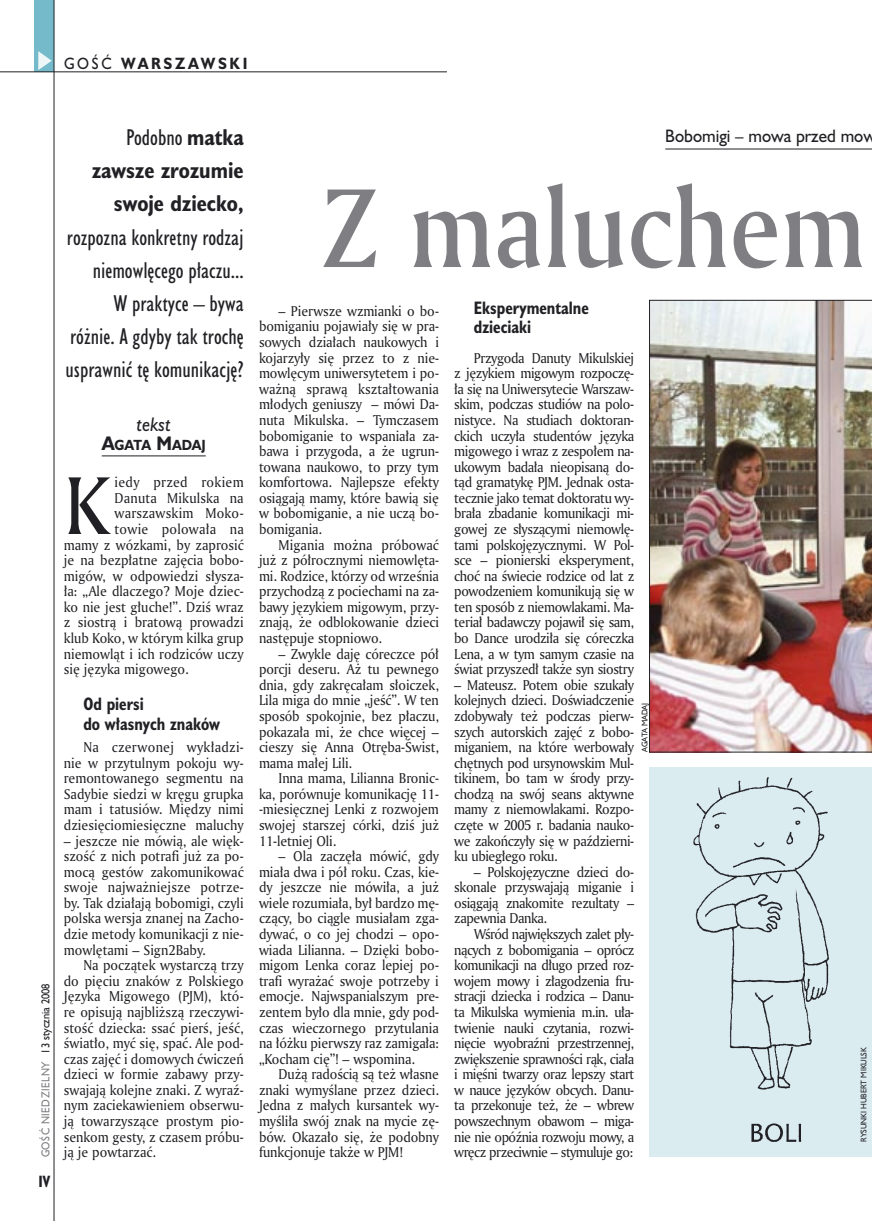
<style>
.page{position:relative;width:872px;height:1221px;background:#fff}
.page>*{position:absolute;margin:0;border:0;box-sizing:border-box;transform-origin:0 0}
._05_tytyl_AmMd_72_pt{font:108px "Amerigo Md PL";color:#7f7f83;scale:.9 1}
._02_body_z_incjalem_4{font:79.05px "Amerigo PL";color:#212125;scale:.94 1}
._06-1_lead_prawy_HuCn_14_pt{font:21px/33px "Humanst 521 Cn PL";color:#212125;text-align:right}
._12_autor_HuBd{font:italic 18px "Humanst 521 PL";color:#212125;scale:.9 1}
._04_srodtytul_HuCB_11_pt{font:700 16.5px/19.8px "Humanst 521 Cn PL";color:#212125;scale:.94 1}
._04-3_nadtytul_lokal{font:16.5px "Humanst 521 PL";color:#212125;scale:.94 1}
.t1{font:700 15px "Humanst 521 PL";letter-spacing:.2em;color:#212125;scale:.9 1}
.t2{font:700 15px "Humanst 521 Cn PL";color:#212125;scale:.94 1}
._01_body_tekst{font:13.8px/15.6px "Amerigo PL";letter-spacing:-.01em;color:#212125;text-align:justify;scale:.94 1}
._02_body_z_incjalem_4-2{font:13.8px "Amerigo PL";color:#212125;scale:.94 1}
._02_body_z_incjalem_4-3{font:13.8px "Amerigo PL";letter-spacing:.02em;color:#212125;scale:.94 1}
._12_autor_HuBd-2{font:700 13.5px "Humanst 521 PL";letter-spacing:-.01em;color:#212125;scale:.9 1}
.t3{font:10.5px "Humanst 521 PL";letter-spacing:.05em;color:#7f7f83;scale:.9 1}
._09a_autor_zdjecia_Hu_5_pt{font:7.5px "Humanst 521 PL";color:#212125;scale:.94 1}
.s1{font-weight:400}
.s2{color:#212125}
.s3{font-weight:700}
.s4{font-size:18px}
</style>
<div class="page">
<div style="left:35px;top:0;width:19px;height:72px;background:#75baca"></div>
<svg style="left:38px;top:51px;width:14px;height:19px"></svg>
<hr style="left:54px;top:0;width:1px;height:1220px;background:#212125">
<hr style="left:0;top:72px;width:447px;height:1px;background:#212125">
<div style="left:649px;top:767px;width:223px;height:389px;background:#dbecf1"></div>
<hr style="left:665px;top:149px;width:207px;height:1px;background:#212125">
<hr style="left:102px;top:455px;width:104px;height:1px;background:#212125">
<img style="left:649px;top:300px;width:223px;height:452px">
<img style="left:693px;top:777px;width:136px;height:365px">
<p class="t1" style="left:64px;top:53px;width:205px"><span class="s1">GOŚĆ</span> WARSZAWSKI</p>
<p class="t3" style="left:38px;top:1157px;width:195px;rotate:-90deg">GOŚĆ NIEDZIELNY <span class="s2">13 stycznia 2008</span></p>
<p class="t2" style="left:38px;top:1170px;width:14px">IV</p>
<p class="_06-1_lead_prawy_HuCn_14_pt" style="left:66px;top:121px;width:180px">Podobno <span class="s3">matka zawsze zrozumie swoje dziecko, </span>rozpozna konkretny rodzaj niemowlęcego płaczu...<br>W praktyce – bywa różnie. A gdyby tak trochę usprawnić tę komunikację?</p>
<p class="_12_autor_HuBd" style="left:137px;top:411px;width:40px">tekst</p>
<p class="_12_autor_HuBd-2" style="left:102px;top:436px;width:117px"><span class="s4">A</span>GATA <span class="s4">M</span>ADAJ</p>
<p class="_02_body_z_incjalem_4" style="left:64px;top:453px;width:49px">K</p>
<p class="_02_body_z_incjalem_4-3" style="left:115px;top:473px;width:139px">iedy przed rokiem</p>
<p class="_02_body_z_incjalem_4-2" style="left:115px;top:488px;width:139px">Danuta Mikulska na</p>
<p class="_02_body_z_incjalem_4-2" style="left:115px;top:504px;width:139px">warszawskim Moko-</p>
<p class="_02_body_z_incjalem_4-3" style="left:115px;top:520px;width:139px">towie polowała na</p>
<p class="_02_body_z_incjalem_4-2" style="left:64px;top:535px;width:193px">mamy z wózkami, by zaprosić</p>
<p class="_02_body_z_incjalem_4-2" style="left:64px;top:551px;width:193px">je na bezpłatne zajęcia bobo-</p>
<p class="_02_body_z_incjalem_4-2" style="left:64px;top:566px;width:193px">migów, w odpowiedzi słysza-</p>
<p class="_02_body_z_incjalem_4-2" style="left:64px;top:582px;width:193px">ła: „Ale dlaczego? Moje dziec-</p>
<p class="_02_body_z_incjalem_4-2" style="left:64px;top:597px;width:193px">ko nie jest głuche!”. Dziś wraz</p>
<p class="_02_body_z_incjalem_4-2" style="left:64px;top:613px;width:193px">z siostrą i bratową prowadzi</p>
<p class="_02_body_z_incjalem_4-2" style="left:64px;top:629px;width:193px">klub Koko, w którym kilka grup</p>
<p class="_02_body_z_incjalem_4-2" style="left:64px;top:644px;width:193px">niemowląt i ich rodziców uczy</p>
<p class="_02_body_z_incjalem_4-2" style="left:64px;top:660px;width:134px">się języka migowego.</p>
<p class="_04_srodtytul_HuCB_11_pt" style="left:83px;top:693px;width:147px">Od piersi<br>do własnych znaków</p>
<p class="_01_body_tekst" style="left:64px;top:739px;width:193px;text-indent:20px">Na czerwonej wykładzi&shy;nie w przytulnym pokoju wy&shy;remontowanego segmentu na Sadybie siedzi w kręgu grupka mam i tatusiów. Między nimi dziesięciomiesięczne maluchy</p>
<p class="_01_body_tekst" style="left:64px;top:832px;width:193px">– jeszcze nie mówią, ale więk&shy;szość z nich potrafi już za po&shy;mocą gestów zakomunikować swoje najważniejsze potrze&shy;by. Tak działają bobomigi, czyli polska wersja znanej na Zacho&shy;dzie metody komunikacji z nie&shy;mowlętami – Sign2Baby.</p>
<p class="_01_body_tekst" style="left:64px;top:957px;width:193px;text-indent:20px">Na początek wystarczą trzy do pięciu znaków z Polskiego Języka Migowego (PJM), któ&shy;re opisują najbliższą rzeczywi&shy;stość dziecka: ssać pierś, jeść, światło, myć się, spać. Ale pod&shy;czas zajęć i domowych ćwiczeń dzieci w formie zabawy przy&shy;swajają kolejne znaki. Z wyraź&shy;nym zaciekawieniem obserwu&shy;ją towarzyszące prostym pio&shy;senkom gesty, z czasem próbu&shy;ją je powtarzać.</p>
<p class="_04-3_nadtytul_lokal" style="left:665px;top:124px;width:226px">Bobomigi – mowa przed mow</p>
<p class="_05_tytyl_AmMd_72_pt" style="left:321px;top:156px;width:606px">Z maluchem</p>
<p class="_01_body_tekst" style="left:259px;top:303px;width:193px;text-indent:20px">– Pierwsze wzmianki o bo&shy;bomiganiu pojawiały się w pra&shy;sowych działach naukowych i kojarzyły się przez to z nie&shy;mowlęcym uniwersytetem i po&shy;ważną sprawą kształtowania młodych geniuszy – mówi Da&shy;nuta Mikulska. – Tymczasem bobomiganie to wspaniała za&shy;bawa i przygoda, a że ugrun&shy;towana naukowo, to przy tym komfortowa. Najlepsze efekty osiągają mamy, które bawią się w bobomiganie, a nie uczą bo&shy;bomigania.</p>
<p class="_01_body_tekst" style="left:259px;top:536px;width:193px;text-indent:20px">Migania można próbować już z półrocznymi niemowlęta&shy;mi. Rodzice, którzy od września przychodzą z pociechami na za&shy;bawy językiem migowym, przy&shy;znają, że odblokowanie dzieci następuje stopniowo.</p>
<p class="_01_body_tekst" style="left:259px;top:645px;width:193px;text-indent:20px">– Zwykle daję córeczce pół porcji deseru. Aż tu pewnego dnia, gdy zakręcałam słoiczek, Lila miga do mnie „jeść”. W ten sposób spokojnie, bez płaczu, pokazała mi, że chce więcej – cieszy się Anna Otręba-Świst, mama małej Lili.</p>
<p class="_01_body_tekst" style="left:259px;top:770px;width:193px;text-indent:20px">Inna mama, Lilianna Bronic&shy;ka, porównuje komunikację 11- -miesięcznej Lenki z rozwojem swojej starszej córki, dziś już 11-letniej Oli.</p>
<p class="_01_body_tekst" style="left:259px;top:848px;width:193px;text-indent:20px">– Ola zaczęła mówić, gdy miała dwa i pół roku. Czas, kie&shy;dy jeszcze nie mówiła, a już wiele rozumiała, był bardzo mę&shy;czący, bo ciągle musiałam zga&shy;dywać, o co jej chodzi – opo&shy;wiada Lilianna. – Dzięki bobo&shy;migom Lenka coraz lepiej po&shy;trafi wyrażać swoje potrzeby i emocje. Najwspanialszym pre&shy;zentem było dla mnie, gdy pod&shy;czas wieczornego przytulania na łóżku pierwszy raz zamigała: „Kocham cię”! – wspomina.</p>
<p class="_01_body_tekst" style="left:259px;top:1066px;width:193px;text-indent:20px">Dużą radością są też własne znaki wymyślane przez dzieci.<br>Jedna z małych kursantek wy&shy;myśliła swój znak na mycie zę&shy;bów. Okazało się, że podobny funkcjonuje także w PJM!</p>
<p class="_04_srodtytul_HuCB_11_pt" style="left:474px;top:297px;width:124px">Eksperymentalne dzieciaki</p>
<p class="_01_body_tekst" style="left:454px;top:349px;width:193px;text-indent:20px">Przygoda Danuty Mikulskiej z językiem migowym rozpoczę&shy;ła się na Uniwersytecie Warszaw&shy;skim, podczas studiów na polo&shy;nistyce. Na studiach doktoran&shy;ckich uczyła studentów języka migowego i wraz z zespołem na&shy;ukowym badała nieopisaną do&shy;tąd gramatykę PJM. Jednak osta&shy;tecznie jako temat doktoratu wy&shy;brała zbadanie komunikacji mi&shy;gowej ze słyszącymi niemowlę&shy;tami polskojęzycznymi. W Pol&shy;sce – pionierski eksperyment, choć na świecie rodzice od lat z powodzeniem komunikują się w ten sposób z niemowlakami. Ma&shy;teriał badawczy pojawił się sam, bo Dance urodziła się córeczka Lena, a w tym samym czasie na świat przyszedł także syn siostry</p>
<p class="_01_body_tekst" style="left:454px;top:676px;width:193px">– Mateusz. Potem obie szukały kolejnych dzieci. Doświadczenie zdobywały też podczas pierw&shy;szych autorskich zajęć z bobo&shy;miganiem, na które werbowały chętnych pod ursynowskim Mul&shy;tikinem, bo tam w środy przy&shy;chodzą na swój seans aktywne mamy z niemowlakami. Rozpo&shy;częte w 2005 r. badania nauko&shy;we zakończyły się w październi&shy;ku ubiegłego roku.</p>
<p class="_01_body_tekst" style="left:454px;top:863px;width:193px;text-indent:20px">– Polskojęzyczne dzieci do&shy;skonale przyswajają miganie i osiągają znakomite rezultaty – zapewnia Danka.</p>
<p class="_01_body_tekst" style="left:454px;top:925px;width:193px;text-indent:20px">Wśród największych zalet pły&shy;nących z bobomigania – oprócz komunikacji na długo przed roz&shy;wojem mowy i złagodzenia fru&shy;stracji dziecka i rodzica – Danu&shy;ta Mikulska wymienia m.in. uła&shy;twienie nauki czytania, rozwi&shy;nięcie wyobraźni przestrzennej, zwiększenie sprawności rąk, ciała i mięśni twarzy oraz lepszy start w nauce języków obcych. Danu&shy;ta przekonuje też, że – wbrew powszechnym obawom – miga&shy;nie nie opóźnia rozwoju mowy, a wręcz przeciwnie – stymuluje go:</p>
<p class="_09a_autor_zdjecia_Hu_5_pt" style="left:639px;top:752px;width:54px;rotate:-90deg">AGATA MADAJ</p>
<p class="_09a_autor_zdjecia_Hu_5_pt" style="left:858px;top:1141px;width:102px;rotate:-90deg">RYSUNKI HUBERT MIKULSK</p>
</div>
